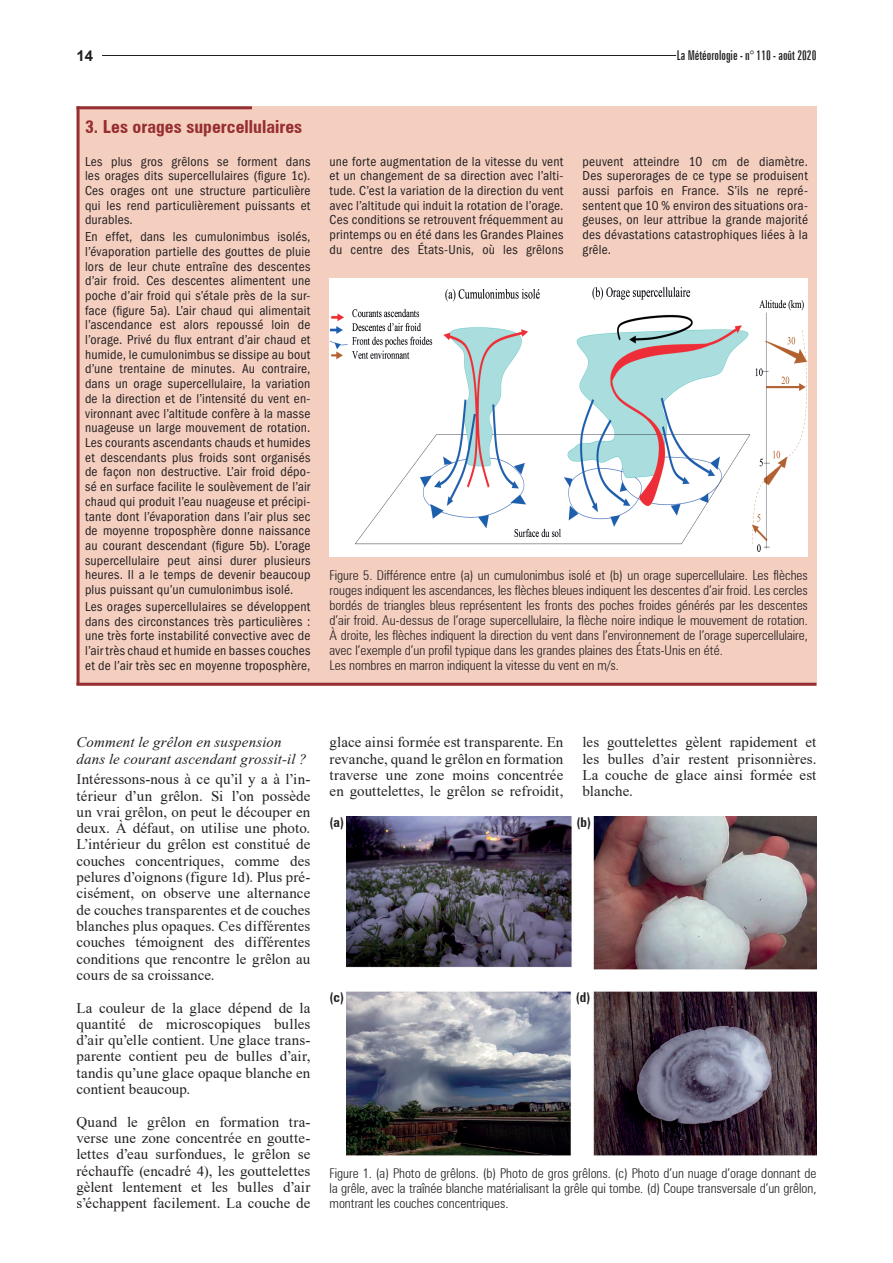
<style>
.page{position:relative;width:893px;height:1263px;background:#fff}
.page>*{position:absolute;margin:0;border:0;box-sizing:border-box;transform-origin:0 0}
.TITRE_ENCADRE_ART{font:18px "Zurich Bold Condensed BT";color:#962e33}
.TEXTE_ART{font:15px/16.4px "Times New Roman";letter-spacing:.005em;color:#231f20;text-align:justify}
.TEXTE_ART-2{font:italic 15px/16.4px "Times New Roman";letter-spacing:.005em;color:#231f20}
.t1{font:700 15px "Arial";color:#231f20}
.TEXTE_ENCADRE_ART{font:condensed 13.5px/14.7px "ITC Franklin Gothic Std";letter-spacing:.015em;color:#231f20;text-align:justify}
.Légendes_ART{font:300 condensed 13.5px/15px "Zurich BT";color:#231f20;text-align:justify}
.t2{font:extra-condensed 13.5px "Zurich BT";color:#231f20}
.Légendes_ART-2{font:13.5px "Zurich Bold Condensed BT";color:#231f20}
</style>
<div class="page">
<hr style="left:102px;top:55px;width:574px;height:1px;background:#231f20">
<div style="left:77px;top:106px;width:739px;height:580px;background:#f4cfc0"></div>
<hr style="left:77px;top:106px;width:175px;height:3px;background:#962e33">
<hr style="left:77px;top:683px;width:739px;height:3px;background:#962e33">
<hr style="left:77px;top:106px;width:3px;height:579px;background:#962e33">
<img style="left:330px;top:279px;width:478px;height:275px">
<img style="left:347px;top:816px;width:469px;height:339px">
<p class="t1" style="left:77px;top:45px;width:18px">14</p>
<p class="t2" style="left:677px;top:48px;width:141px">La Météorologie - n° 110 - août 2020</p>
<p class="TITRE_ENCADRE_ART" style="left:85px;top:115px;width:219px">3. Les orages supercellulaires</p>
<p class="TEXTE_ENCADRE_ART" style="left:85px;top:154px;width:227px">Les plus gros grêlons se forment dans les orages dits supercellulaires (figure 1c).<br>Ces orages ont une structure particulière qui les rend particulièrement puissants et durables.</p>
<p class="TEXTE_ENCADRE_ART" style="left:85px;top:229px;width:227px">En effet, dans les cumulonimbus isolés, l’évaporation partielle des gouttes de pluie lors de leur chute entraîne des descentes d’air froid. Ces descentes alimentent une poche d’air froid qui s’étale près de la sur&shy;face (figure 5a). L’air chaud qui alimentait l’ascendance est alors repoussé loin de l’orage. Privé du flux entrant d’air chaud et humide, le cumulonimbus se dissipe au bout d’une trentaine de minutes. Au contraire, dans un orage supercellulaire, la variation de la direction et de l’intensité du vent en&shy;vironnant avec l’altitude confère à la masse nuageuse un large mouvement de rotation.<br>Les courants ascendants chauds et humides et descendants plus froids sont organisés de façon non destructive. L’air froid dépo&shy;sé en surface facilite le soulèvement de l’air chaud qui produit l’eau nuageuse et précipi&shy;tante dont l’évaporation dans l’air plus sec de moyenne troposphère donne naissance au courant descendant (figure 5b). L’orage supercellulaire peut ainsi durer plusieurs heures. Il a le temps de devenir beaucoup plus puissant qu’un cumulonimbus isolé.</p>
<p class="TEXTE_ENCADRE_ART" style="left:85px;top:599px;width:227px">Les orages supercellulaires se développent dans des circonstances très particulières : une très forte instabilité convective avec de l’air très chaud et humide en basses couches et de l’air très sec en moyenne troposphère,</p>
<p class="TEXTE_ENCADRE_ART" style="left:330px;top:154px;width:235px">une forte augmentation de la vitesse du vent et un changement de sa direction avec l’alti&shy;tude. C’est la variation de la direction du vent avec l’altitude qui induit la rotation de l’orage.<br>Ces conditions se retrouvent fréquemment au printemps ou en été dans les Grandes Plaines du centre des États-Unis, où les grêlons</p>
<p class="TEXTE_ENCADRE_ART" style="left:583px;top:154px;width:227px">peuvent atteindre 10 cm de diamètre.<br>Des superorages de ce type se produisent aussi parfois en France. S’ils ne repré&shy;sentent que 10 % environ des situations ora&shy;geuses, on leur attribue la grande majorité des dévastations catastrophiques liées à la grêle.</p>
<p class="Légendes_ART" style="left:330px;top:567px;width:480px">Figure 5. Différence entre (a) un cumulonimbus isolé et (b) un orage supercellulaire. Les flèches rouges indiquent les ascendances, les flèches bleues indiquent les descentes d’air froid. Les cercles bordés de triangles bleus représentent les fronts des poches froides générés par les descentes d’air froid. Au-dessus de l’orage supercellulaire, la flèche noire indique le mouvement de rotation.<br>À droite, les flèches indiquent la direction du vent dans l’environnement de l’orage supercellulaire, avec l’exemple d’un profil typique dans les grandes plaines des États-Unis en été.</p>
<p class="Légendes_ART" style="left:330px;top:657px;width:291px">Les nombres en marron indiquent la vitesse du vent en m/s.</p>
<p class="TEXTE_ART-2" style="left:77px;top:734px;width:232px">Comment le grêlon en suspension dans le courant ascendant grossit-il ?</p>
<p class="TEXTE_ART" style="left:77px;top:771px;width:235px">Intéressons-nous à ce qu’il y a à l’in&shy;térieur d’un grêlon. Si l’on possède un vrai grêlon, on peut le découper en deux. À défaut, on utilise une photo.<br>L’intérieur du grêlon est constitué de couches concentriques, comme des pelures d’oignons (figure 1d). Plus pré&shy;cisément, on observe une alternance de couches transparentes et de couches blanches plus opaques. Ces différentes couches témoignent des différentes conditions que rencontre le grêlon au cours de sa croissance.</p>
<p class="TEXTE_ART" style="left:77px;top:999px;width:235px">La couleur de la glace dépend de la quantité de microscopiques bulles d’air qu’elle contient. Une glace trans&shy;parente contient peu de bulles d’air, tandis qu’une glace opaque blanche en contient beaucoup.</p>
<p class="TEXTE_ART" style="left:77px;top:1114px;width:235px">Quand le grêlon en formation tra&shy;verse une zone concentrée en goutte&shy;lettes d’eau surfondues, le grêlon se réchauffe (encadré 4), les gouttelettes gèlent lentement et les bulles d’air s’échappent facilement. La couche de</p>
<p class="TEXTE_ART" style="left:330px;top:734px;width:235px">glace ainsi formée est transparente. En revanche, quand le grêlon en formation traverse une zone moins concentrée en gouttelettes, le grêlon se refroidit,</p>
<p class="TEXTE_ART" style="left:583px;top:734px;width:235px">les gouttelettes gèlent rapidement et les bulles d’air restent prisonnières.<br>La couche de glace ainsi formée est blanche.</p>
<p class="Légendes_ART-2" style="left:330px;top:814px;width:16px">(a)</p>
<p class="Légendes_ART-2" style="left:576px;top:814px;width:16px">(b)</p>
<p class="Légendes_ART-2" style="left:330px;top:989px;width:16px">(c)</p>
<p class="Légendes_ART-2" style="left:576px;top:989px;width:16px">(d)</p>
<p class="Légendes_ART" style="left:330px;top:1166px;width:488px">Figure 1. (a) Photo de grêlons. (b) Photo de gros grêlons. (c) Photo d’un nuage d’orage donnant de la grêle, avec la traînée blanche matérialisant la grêle qui tombe. (d) Coupe transversale d’un grêlon, montrant les couches concentriques.</p>
</div>
